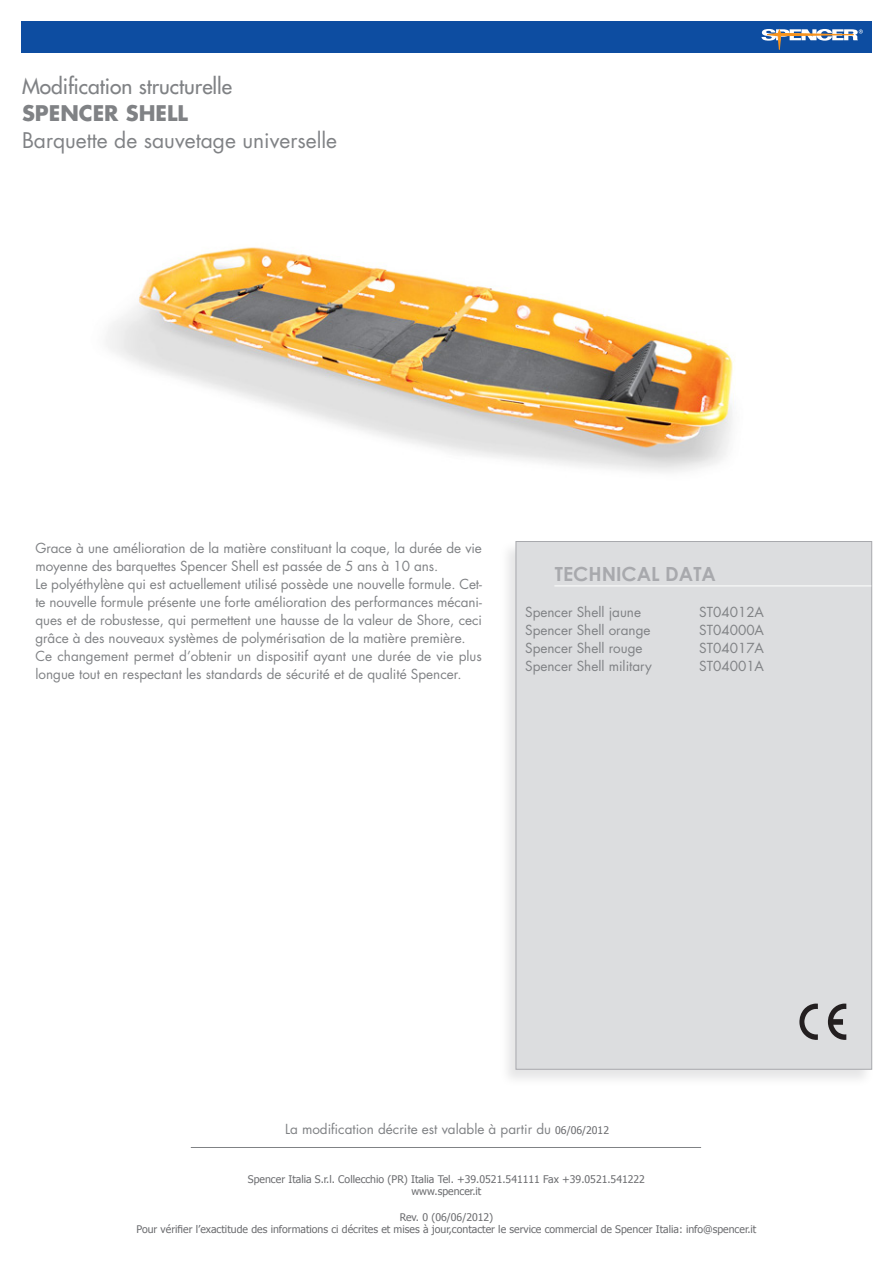
<style>
.page{position:relative;width:893px;height:1263px;background:#fff}
.page>*{position:absolute;margin:0;border:0;box-sizing:border-box;transform-origin:0 0}
.Sottotitolo{font:21px "Futura";color:#808285}
.Sottotitolo-2{font:21px "Futura";color:#808285}
.Sottotitolo-3{font:700 21px "Futura";color:#808285}
.TITOLO_DATI_TECNICI{font:700 19.5px "Century Gothic";color:#a8a9ad}
.Testo{font:13.5px/18px "Futura";letter-spacing:-.005em;color:#808285}
.Testo-2{font:10.5px "Tahoma";color:#6c6d70}
</style>
<div class="page">
<div style="left:21px;top:21px;width:851px;height:31px;background:#0d4da1"></div>
<svg style="left:761px;top:29px;width:102px;height:24px"></svg>
<hr style="left:191px;top:1147px;width:510px;height:1px;background:#808285">
<div style="left:499px;top:539px;width:375px;height:547px;background:#808285;opacity:.2"></div>
<div style="left:516px;top:541px;width:356px;height:529px;background:#dcdddf;border:1px solid #a8a9ad"></div>
<hr style="left:554px;top:585px;width:317px;height:1px;background:#fff">
<img style="left:106px;top:247px;width:629px;height:225px">
<svg style="left:799px;top:1003px;width:47px;height:37px"></svg>
<p class="Sottotitolo-2" style="left:22px;top:73px;width:212px">Modification structurelle</p>
<p class="Sottotitolo-3" style="left:22px;top:99px;width:167px">SPENCER SHELL</p>
<p class="Sottotitolo" style="left:22px;top:127px;width:317px">Barquette de sauvetage universelle</p>
<p class="Testo" style="left:35px;top:539px;width:448px">Grace à une amélioration de la matière constituant la coque la, durée de vie moyenne des barquettes Spencer Shell est passée de 5 ans à 10 ans.</p>
<p class="Testo" style="left:35px;top:611px;width:448px">ques et de robustesse, qui permettent une hausse de la valeur de Shore, ceci</p>
<p class="Testo" style="left:35px;top:575px;width:448px">Le polyéthylène qui est actuellement utilisé possède une nouvelle formule. Cet-</p>
<p class="Testo" style="left:35px;top:629px;width:432px">grâce à des nouveaux systèmes de polymérisation de la matière première.</p>
<p class="Testo" style="left:35px;top:647px;width:448px">Ce changement permet ’d obtenir un dispositif ayant une durée de vie plus longue tout en respectant les standards de sécurité et de qualité Spencer.</p>
<p class="Testo" style="left:35px;top:593px;width:448px">te nouvelle formule présente une forte amélioration des performances mécani-</p>
<p class="TITOLO_DATI_TECNICI" style="left:555px;top:562px;width:163px">TECHNICAL DATA</p>
<p class="Testo" style="left:525px;top:603px;width:117px">Spencer Shell jaune</p>
<p class="Testo" style="left:699px;top:603px;width:66px">ST04012A</p>
<p class="Testo" style="left:525px;top:621px;width:127px">Spencer Shell orange</p>
<p class="Testo" style="left:699px;top:621px;width:66px">ST04000A</p>
<p class="Testo" style="left:525px;top:639px;width:119px">Spencer Shell rouge</p>
<p class="Testo" style="left:699px;top:639px;width:66px">ST04017A</p>
<p class="Testo" style="left:525px;top:657px;width:128px">Spencer Shell military</p>
<p class="Testo" style="left:699px;top:657px;width:66px">ST04001A</p>
<p class="Testo" style="left:285px;top:1120px;width:268px">La modification décrite est valable à partir du</p>
<p class="Testo-2" style="left:555px;top:1124px;width:55px">06/06/2012</p>
<p class="Testo-2" style="left:248px;top:1172px;width:399px">Spencer Italia .l.r.S Collecchio (PR) Italia Tel. +39.0521.541111 Fax +39.0521.541222</p>
<p class="Testo-2" style="left:411px;top:1185px;width:71px">www.spencer i t.</p>
<p class="Testo-2" style="left:400px;top:1210px;width:95px">Rev )0. 06/06/2012(</p>
<p class="Testo-2" style="left:136px;top:1223px;width:621px">Pour vérifier ’l exactitude des informations ci décrites et mises à jour,contacter le service commercial de Spencer Italia: info@spencer i t.</p>
</div>
